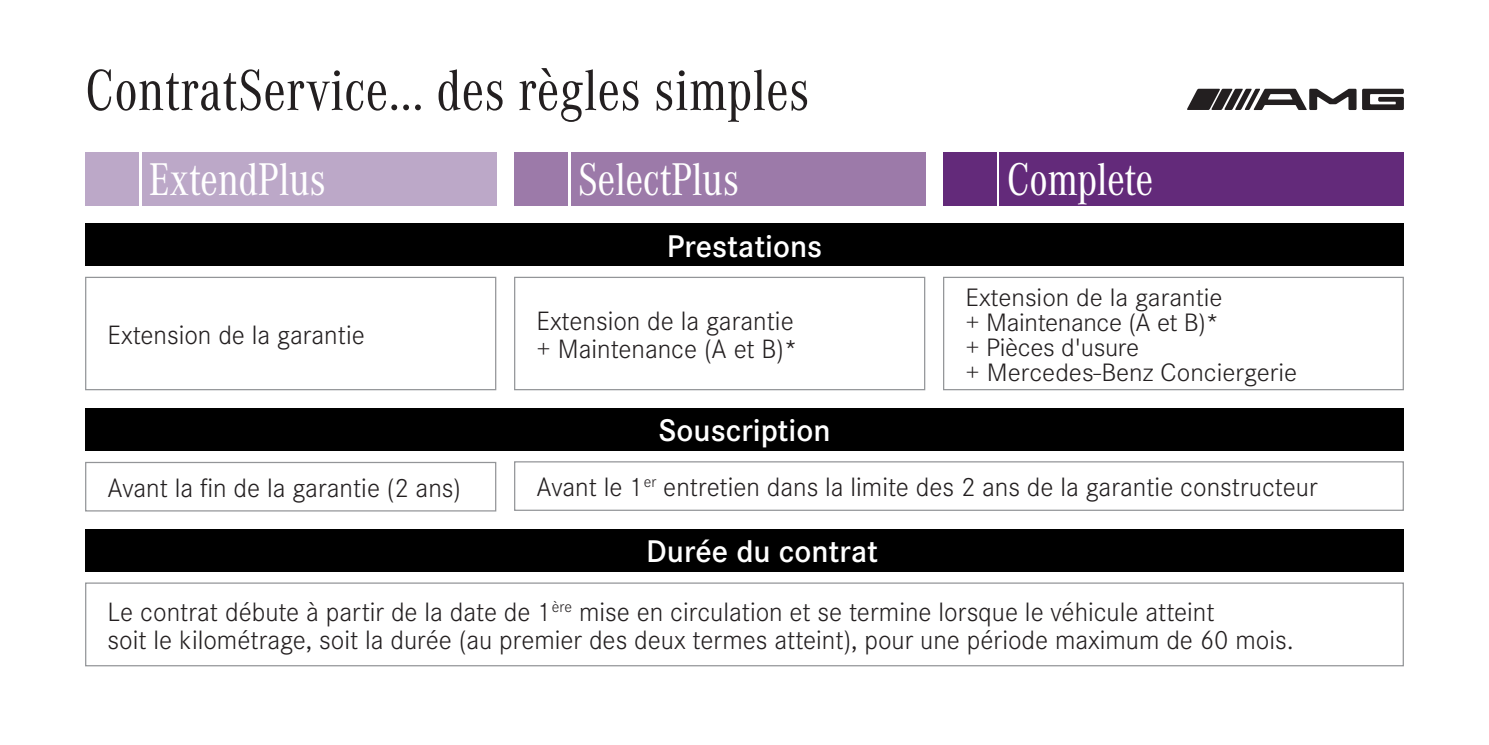
<style>
.page{position:relative;width:1489px;height:745px;background:#fff}
.page>*{position:absolute;margin:0;border:0;box-sizing:border-box;transform-origin:0 0}
.t1{font:60px "Corporate A Con";color:#231f20}
.t2{font:47.5px "Corporate A Con";letter-spacing:-.01em;color:#fff}
.t3{font:600 32.5px "Corporate S";color:#fff}
.t4{font:300 27.5px/27.5px "Corporate S";color:#231f20}
.t5{font:300 26px/25px "Corporate S";color:#231f20;scale:1.05 1}
</style>
<div class="page">
<svg style="left:1187px;top:89px;width:216px;height:21px"></svg>
<div style="left:142px;top:152px;width:354px;height:54px;background:#bca8c8"></div>
<div style="left:85px;top:152px;width:53px;height:54px;background:#bca8c8"></div>
<div style="left:570px;top:152px;width:355px;height:54px;background:#9c7aa9"></div>
<div style="left:514px;top:152px;width:53px;height:54px;background:#9c7aa9"></div>
<div style="left:999px;top:152px;width:404px;height:54px;background:#632a7a"></div>
<div style="left:943px;top:152px;width:53px;height:54px;background:#632a7a"></div>
<div style="left:85px;top:223px;width:1318px;height:43px;background:#000"></div>
<div style="left:943px;top:276px;width:460px;height:114px;border:1px solid #939598"></div>
<div style="left:85px;top:276px;width:411px;height:114px;border:1px solid #939598"></div>
<div style="left:514px;top:276px;width:411px;height:114px;border:1px solid #939598"></div>
<div style="left:85px;top:582px;width:1318px;height:84px;border:1px solid #939598"></div>
<div style="left:85px;top:529px;width:1318px;height:42px;background:#000"></div>
<div style="left:85px;top:408px;width:1318px;height:42px;background:#000"></div>
<div style="left:85px;top:461px;width:411px;height:50px;border:1px solid #939598"></div>
<div style="left:514px;top:461px;width:889px;height:49px;border:1px solid #939598"></div>
<h1 class="t1" style="left:85px;top:58px;width:726px">ContratService... des règles simples</h1>
<h2 class="t2" style="left:149px;top:153px;width:179px">ExtendPlus</h2>
<h2 class="t2" style="left:578px;top:153px;width:163px">SelectPlus</h2>
<h2 class="t2" style="left:1006px;top:153px;width:148px">Complete</h2>
<p class="t4" style="left:108px;top:321px;width:259px">Extension de la garantie</p>
<p class="t3" style="left:666px;top:227px;width:157px">Prestations</p>
<p class="t4" style="left:536px;top:307px;width:262px">Extension de la garantie + Maintenance (A et B)*</p>
<p class="t3" style="left:658px;top:411px;width:173px">Souscription</p>
<p class="t5" style="left:965px;top:285px;width:317px">Extension de la garantie<br>+ Maintenance (A et B)*<br>+ Pièces d'usure<br>+ Mercedes-Benz Conciergerie</p>
<p class="t4" style="left:108px;top:474px;width:355px">Avant la fin de la garantie (2 ans)</p>
<p class="t4" style="left:536px;top:473px;width:782px">Avant le 1<sup>er</sup> entretien dans la limite des 2 ans de la garantie constructeur</p>
<p class="t3" style="left:646px;top:532px;width:233px">Durée du contrat</p>
<p class="t4" style="left:108px;top:598px;width:1187px">Le contrat débute à partir de la date de 1<sup>ère</sup> mise en circulation et se termine lorsque le véhicule atteint<br>soit le kilométrage, soit la durée (au premier des deux termes atteint), pour une période maximum de 60 mois.</p>
</div>
